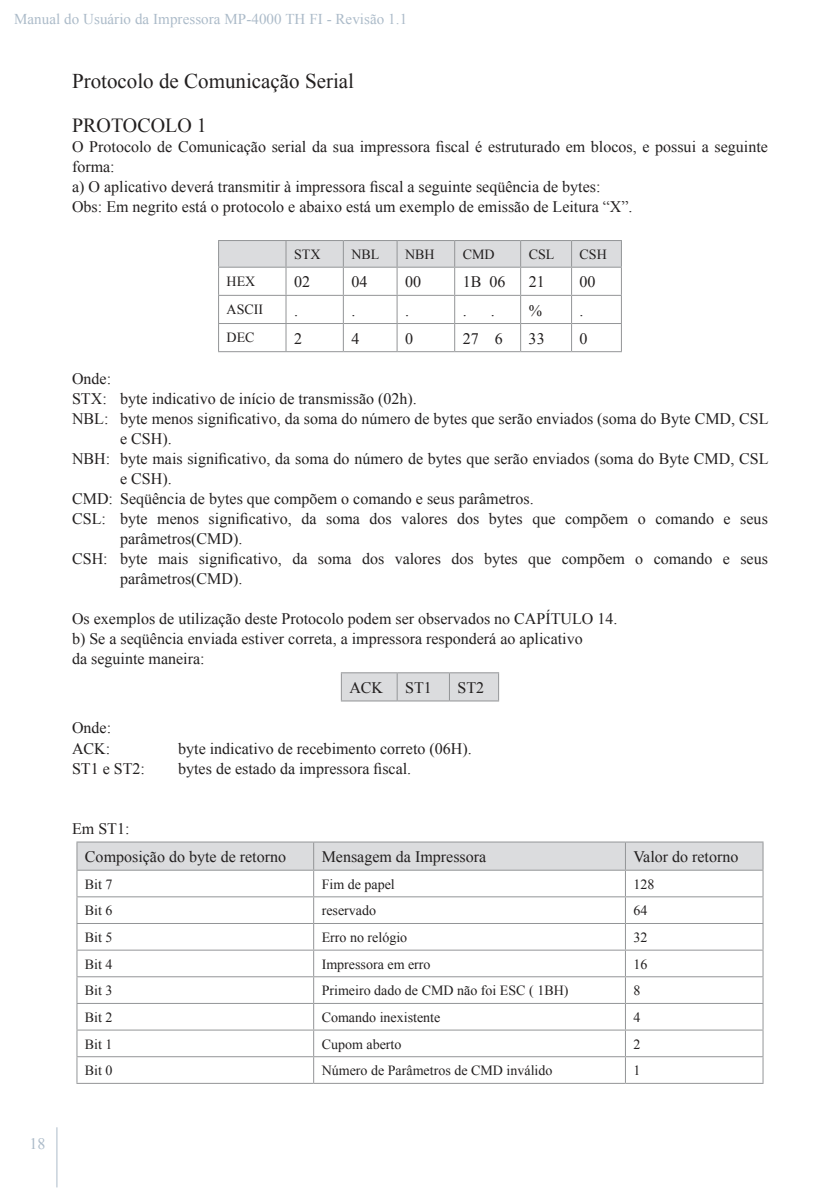
<style>
.page{position:relative;width:840px;height:1191px;background:#fff}
.page>*{position:absolute;margin:0;border:0;box-sizing:border-box;transform-origin:0 0}
.t1{font:21px "Times New Roman";color:#221f1f}
.t2{font:20px "Times New Roman";color:#221f1f}
.t3{font:16px/20px "Times New Roman";color:#221f1f}
.t4{font:16px "Times New Roman";color:#acbbc9}
.t5{font:15px "Times New Roman";letter-spacing:.005em;color:#acbbc9}
.t6{font:14px "Times New Roman";color:#221f1f}
</style>
<div class="page">
<hr style="left:56px;top:1127px;width:1px;height:60px;background:#acbbc9">
<hr style="left:218px;top:351px;width:68px;height:1px;background:#939597">
<hr style="left:286px;top:351px;width:57px;height:1px;background:#939597">
<hr style="left:343px;top:351px;width:54px;height:1px;background:#939597">
<hr style="left:397px;top:351px;width:57px;height:1px;background:#939597">
<hr style="left:454px;top:351px;width:66px;height:1px;background:#939597">
<hr style="left:520px;top:351px;width:51px;height:1px;background:#939597">
<hr style="left:571px;top:351px;width:50px;height:1px;background:#939597">
<svg style="left:218px;top:240px;width:403px;height:111px"></svg>
<hr style="left:340px;top:672px;width:57px;height:1px;background:#939597">
<hr style="left:397px;top:672px;width:52px;height:1px;background:#939597">
<hr style="left:449px;top:672px;width:50px;height:1px;background:#939597">
<svg style="left:340px;top:673px;width:159px;height:27px;background:#d8d9db"></svg>
<hr style="left:340px;top:700px;width:57px;height:1px;background:#939597">
<hr style="left:397px;top:700px;width:52px;height:1px;background:#939597">
<hr style="left:449px;top:700px;width:50px;height:1px;background:#939597">
<hr style="left:76px;top:841px;width:237px;height:1px;background:#939597">
<hr style="left:313px;top:841px;width:312px;height:1px;background:#939597">
<hr style="left:625px;top:841px;width:138px;height:1px;background:#939597">
<svg style="left:76px;top:842px;width:687px;height:240px"></svg>
<hr style="left:76px;top:1082px;width:237px;height:1px;background:#939597">
<hr style="left:313px;top:1082px;width:312px;height:1px;background:#939597">
<hr style="left:625px;top:1082px;width:138px;height:1px;background:#939597">
<p class="t5" style="left:14px;top:13px;width:394px">Manual do Usuário da Impressora MP-4000 TH FI - Revisão 1.1</p>
<h1 class="t1" style="left:72px;top:73px;width:283px">Protocolo de Comunicação Serial</h1>
<p class="t2" style="left:72px;top:118px;width:136px">PROTOCOLO 1</p>
<p class="t3" style="left:72px;top:136px;width:697px">O Protocolo de Comunicação serial da sua impressora fiscal é estruturado em blocos, e possui a seguinte forma:<br>a) O aplicativo deverá transmitir à impressora fiscal a seguinte seqüência de bytes:<br>Obs: Em negrito está o protocolo e abaixo está um exemplo de emissão de Leitura “X”.</p>
<p class="t6" style="left:294px;top:245px;width:28px">STX</p>
<p class="t6" style="left:351px;top:249px;width:29px">NBL</p>
<p class="t6" style="left:405px;top:249px;width:31px">NBH</p>
<p class="t6" style="left:462px;top:249px;width:33px">CMD</p>
<p class="t6" style="left:528px;top:249px;width:27px">CSL</p>
<p class="t6" style="left:579px;top:249px;width:29px">CSH</p>
<p class="t6" style="left:226px;top:272px;width:30px">HEX</p>
<p class="t3" style="left:294px;top:273px;width:17px">02</p>
<p class="t3" style="left:351px;top:273px;width:17px">04</p>
<p class="t3" style="left:405px;top:273px;width:17px">00</p>
<p class="t3" style="left:462px;top:272px;width:44px">1B 06</p>
<p class="t3" style="left:528px;top:273px;width:17px">21</p>
<p class="t3" style="left:579px;top:273px;width:17px">00</p>
<p class="t6" style="left:226px;top:304px;width:38px">ASCII</p>
<p class="t3" style="left:294px;top:302px;width:5px">.</p>
<p class="t3" style="left:351px;top:302px;width:5px">.</p>
<p class="t3" style="left:405px;top:302px;width:5px">.</p>
<p class="t3" style="left:462px;top:302px;width:5px">.</p>
<p class="t3" style="left:490px;top:302px;width:5px">.</p>
<p class="t3" style="left:528px;top:300px;width:15px">%</p>
<p class="t3" style="left:579px;top:302px;width:5px">.</p>
<p class="t6" style="left:226px;top:332px;width:29px">DEC</p>
<p class="t3" style="left:294px;top:330px;width:9px">2</p>
<p class="t3" style="left:351px;top:330px;width:9px">4</p>
<p class="t3" style="left:405px;top:330px;width:9px">0</p>
<p class="t3" style="left:462px;top:328px;width:41px">27 6</p>
<p class="t3" style="left:528px;top:330px;width:17px">33</p>
<p class="t3" style="left:579px;top:330px;width:9px">0</p>
<p class="t3" style="left:72px;top:370px;width:41px">Onde:</p>
<p class="t3" style="left:72px;top:388px;width:346px">STX: byte indicativo de início de transmissão (02h).</p>
<p class="t3" style="left:72px;top:410px;width:697px">NBL: byte menos significativo, da soma do número de bytes que serão enviados (soma do Byte CMD, CSL</p>
<p class="t3" style="left:120px;top:430px;width:53px">e CSH).</p>
<p class="t3" style="left:72px;top:450px;width:697px">NBH: byte mais significativo, da soma do número de bytes que serão enviados (soma do Byte CMD, CSL</p>
<p class="t3" style="left:120px;top:470px;width:53px">e CSH).</p>
<p class="t3" style="left:72px;top:490px;width:463px">CMD: Seqüência de bytes que compõem o comando e seus parâmetros.</p>
<p class="t3" style="left:72px;top:510px;width:697px">CSL: byte menos significativo, da soma dos valores dos bytes que compõem o comando e seus</p>
<p class="t3" style="left:120px;top:530px;width:124px">parâmetros(CMD).</p>
<p class="t3" style="left:72px;top:550px;width:697px">CSH: byte mais significativo, da soma dos valores dos bytes que compõem o comando e seus</p>
<p class="t3" style="left:120px;top:570px;width:124px">parâmetros(CMD).</p>
<p class="t3" style="left:72px;top:610px;width:546px">Os exemplos de utilização deste Protocolo podem ser observados no CAPÍTULO 14. b) Se a seqüência enviada estiver correta, a impressora responderá ao aplicativo<br>da seguinte maneira:</p>
<p class="t3" style="left:349px;top:679px;width:35px">ACK</p>
<p class="t3" style="left:405px;top:679px;width:28px">ST1</p>
<p class="t3" style="left:457px;top:679px;width:28px">ST2</p>
<p class="t3" style="left:72px;top:719px;width:41px">Onde:<br>ACK:</p>
<p class="t3" style="left:178px;top:738px;width:295px">byte indicativo de recebimento correto (06H).</p>
<p class="t3" style="left:72px;top:759px;width:74px">ST1 e ST2:</p>
<p class="t3" style="left:178px;top:758px;width:234px">bytes de estado da impressora fiscal.</p>
<p class="t3" style="left:85px;top:815px;width:202px;line-height:28.6px;text-indent:-13px">Em ST1:<br>Composição do byte de retorno</p>
<p class="t3" style="left:321px;top:848px;width:166px">Mensagem da Impressora</p>
<p class="t3" style="left:633px;top:846px;width:106px">Valor do retorno</p>
<p class="t4" style="left:30px;top:1138px;width:17px">18</p>
<p class="t6" style="left:85px;top:874px;width:29px">Bit 7</p>
<p class="t6" style="left:321px;top:879px;width:75px">Fim de papel</p>
<p class="t6" style="left:633px;top:879px;width:22px">128</p>
<p class="t6" style="left:85px;top:901px;width:29px">Bit 6</p>
<p class="t6" style="left:321px;top:905px;width:56px">reservado</p>
<p class="t6" style="left:633px;top:901px;width:15px">64</p>
<p class="t6" style="left:85px;top:932px;width:29px">Bit 5</p>
<p class="t6" style="left:321px;top:932px;width:87px">Erro no relógio</p>
<p class="t6" style="left:633px;top:932px;width:15px">32</p>
<p class="t6" style="left:85px;top:959px;width:29px">Bit 4</p>
<p class="t6" style="left:321px;top:959px;width:110px">Impressora em erro</p>
<p class="t6" style="left:633px;top:954px;width:15px">16</p>
<p class="t6" style="left:85px;top:985px;width:29px">Bit 3</p>
<p class="t6" style="left:321px;top:985px;width:248px">Primeiro dado de CMD não foi ESC ( 1BH)</p>
<p class="t6" style="left:633px;top:985px;width:8px">8</p>
<p class="t6" style="left:85px;top:1012px;width:29px">Bit 2</p>
<p class="t6" style="left:321px;top:1012px;width:120px">Comando inexistente</p>
<p class="t6" style="left:633px;top:1012px;width:8px">4</p>
<p class="t6" style="left:85px;top:1039px;width:29px">Bit 1</p>
<p class="t6" style="left:321px;top:1039px;width:81px">Cupom aberto</p>
<p class="t6" style="left:633px;top:1039px;width:8px">2</p>
<p class="t6" style="left:85px;top:1065px;width:29px">Bit 0</p>
<p class="t6" style="left:321px;top:1065px;width:232px">Número de Parâmetros de CMD inválido</p>
<p class="t6" style="left:633px;top:1065px;width:8px">1</p>
</div>
